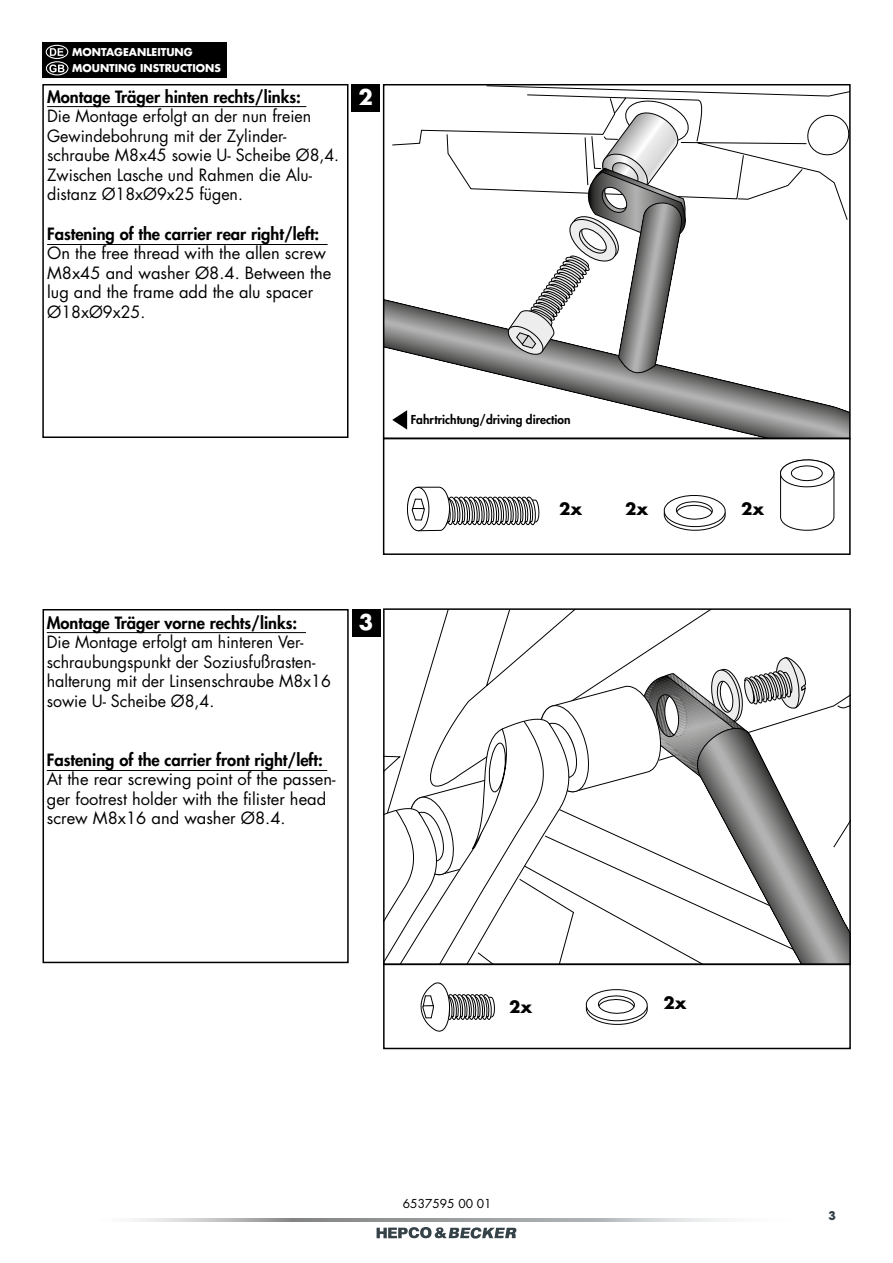
<style>
.page{position:relative;width:893px;height:1263px;background:#fff}
.page>*{position:absolute;margin:0;border:0;box-sizing:border-box;transform-origin:0 0}
.t1{font:700 21px "Futura Std";color:#fff}
.t2{font:16.5px/19.5px "Futura Std";color:#000}
.t3{font:800 16.5px "Futura Std";color:#000}
.t4{font:700 16.5px "Futura Std";color:#000}
.t5{font:800 12px "Futura Std";color:#000}
.t6{font:12px "Futura Std";color:#000}
.t7{font:700 12px "Avant Garde";color:#354248}
.t8{font:700 10.5px/16.5px "Futura Std";color:#fff}
</style>
<div class="page">
<svg style="left:134px;top:1218px;width:593px;height:3px;background:#b3b4b5"></svg>
<svg style="left:377px;top:1227px;width:139px;height:11px"></svg>
<div style="left:43px;top:609px;width:306px;height:354px;border:2px solid #000"></div>
<svg style="left:386px;top:611px;width:462px;height:351px"></svg>
<div style="left:383px;top:608px;width:468px;height:357px;border:2px solid #000"></div>
<div style="left:352px;top:609px;width:28px;height:28px;background:#000"></div>
<div style="left:383px;top:963px;width:468px;height:86px;border:2px solid #000"></div>
<div style="left:42px;top:84px;width:306px;height:354px;border:2px solid #000"></div>
<div style="left:43px;top:43px;width:184px;height:35px;background:#000"></div>
<svg style="left:50px;top:48px;width:14px;height:8px"></svg>
<div style="left:46px;top:45px;width:22px;height:14px;border:1px solid #fff;border-radius:50%"></div>
<svg style="left:49px;top:64px;width:15px;height:8px"></svg>
<div style="left:46px;top:61px;width:22px;height:14px;border:1px solid #fff;border-radius:50%"></div>
<div style="left:352px;top:84px;width:28px;height:28px;background:#000"></div>
<hr style="left:47px;top:106px;width:259px;height:1px;background:#000">
<hr style="left:47px;top:244px;width:281px;height:1px;background:#000">
<svg style="left:386px;top:299px;width:462px;height:137px"></svg>
<svg style="left:392px;top:87px;width:456px;height:289px"></svg>
<svg style="left:446px;top:98px;width:357px;height:278px"></svg>
<div style="left:383px;top:84px;width:468px;height:355px;border:2px solid #000"></div>
<div style="left:383px;top:438px;width:468px;height:117px;border:2px solid #000"></div>
<svg style="left:780px;top:459px;width:55px;height:72px"></svg>
<svg style="left:663px;top:495px;width:63px;height:36px"></svg>
<svg style="left:392px;top:410px;width:15px;height:20px"></svg>
<svg style="left:407px;top:486px;width:133px;height:46px"></svg>
<hr style="left:47px;top:632px;width:259px;height:1px;background:#000">
<hr style="left:47px;top:770px;width:280px;height:1px;background:#000">
<svg style="left:585px;top:989px;width:63px;height:36px"></svg>
<svg style="left:420px;top:982px;width:75px;height:50px"></svg>
<p class="t8" style="left:72px;top:43px;width:150px">MONTAGEANLEITUNG<br>MOUNTING INSTRUCTIONS</p>
<p class="t3" style="left:47px;top:86px;width:255px">Montage Träger hinten rechts/links:</p>
<p class="t1" style="left:358px;top:83px;width:16px">2</p>
<p class="t2" style="left:47px;top:107px;width:294px">Die Montage erfolgt an der nun freien Gewindebohrung mit der Zylinder&shy;schraube M8x45 sowie U- Scheibe Ø8,4.<br>Zwischen Lasche und Rahmen die Alu&shy;distanz Ø18xØ9x25 fügen.</p>
<p class="t3" style="left:47px;top:223px;width:274px">Fastening of the carrier rear right/left:</p>
<p class="t2" style="left:47px;top:244px;width:286px">On the free thread with the allen screw<br>M8x45 and washer Ø8.4. Between the lug and the frame add the alu spacer<br>Ø18xØ9x25.</p>
<p class="t5" style="left:411px;top:412px;width:161px">Fahrtrichtung/driving direction</p>
<p class="t4" style="left:559px;top:498px;width:25px">2x</p>
<p class="t4" style="left:625px;top:498px;width:25px">2x</p>
<p class="t4" style="left:741px;top:498px;width:25px">2x</p>
<p class="t3" style="left:47px;top:612px;width:252px">Montage Träger vorne rechts/links:</p>
<p class="t2" style="left:47px;top:633px;width:286px">Die Montage erfolgt am hinteren Ver&shy;schraubungspunkt der Soziusfußrasten&shy;halterung mit der Linsenschraube M8x16 sowie U- Scheibe Ø8,4.</p>
<p class="t3" style="left:47px;top:749px;width:278px">Fastening of the carrier front right/left:</p>
<p class="t2" style="left:47px;top:770px;width:290px">At the rear screwing point of the passen&shy;ger footrest holder with the filister head screw M8x16 and washer Ø8.4.</p>
<p class="t1" style="left:359px;top:608px;width:16px">3</p>
<p class="t4" style="left:509px;top:995px;width:25px">2x</p>
<p class="t4" style="left:663px;top:992px;width:25px">2x</p>
<p class="t6" style="left:403px;top:1196px;width:90px">6537595 00 01</p>
<p class="t7" style="left:828px;top:1208px;width:9px">3</p>
</div>
